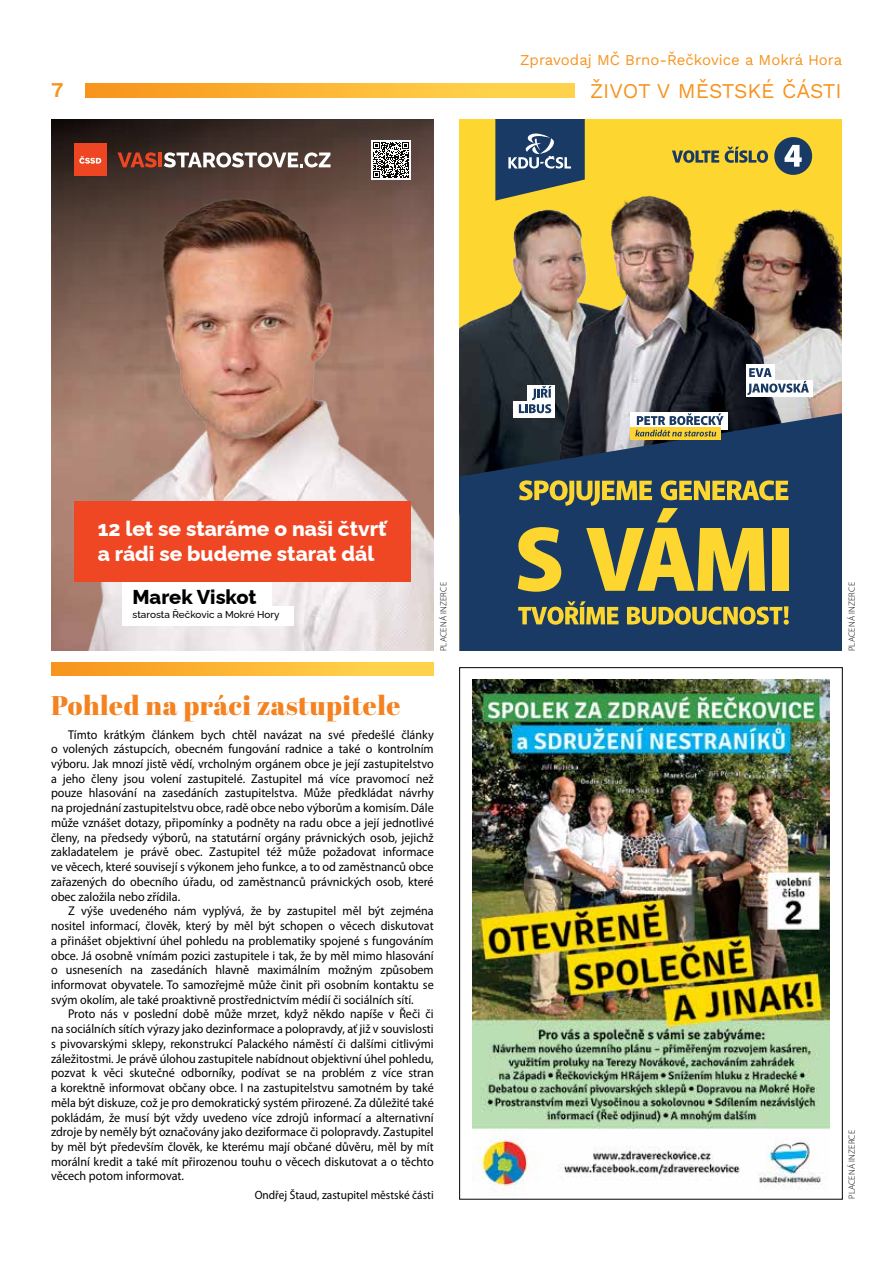
<style>
.page{position:relative;width:893px;height:1263px;background:#fff}
.page>*{position:absolute;margin:0;border:0;box-sizing:border-box;transform-origin:0 0}
.t1{font:27px "Abril Fatface";letter-spacing:.02em;color:#f58220}
.t2{font:21px "Work Sans";color:#f7941e}
.t3{font:600 21px "Work Sans";color:#f7941e}
.t4{font:800 20.85px/25px "Raleway";color:#fff}
.t5{font:800 19.95px "Raleway";color:#000}
.t6{font:15px "Work Sans";color:#f7941e}
.t7{font:12.75px/14.7px "Myriad Pro";color:#000;text-align:justify;scale:.95 1}
.t8{font:12px "Myriad Pro";color:#000;scale:.95 1}
.t9{font:500 10.05px "Raleway";color:#000}
.t10{font:300 9px "Myriad Pro";letter-spacing:.02em;color:#000}
</style>
<div class="page">
<svg style="left:85px;top:84px;width:489px;height:13px;background:#fcb736"></svg>
<svg style="left:51px;top:662px;width:383px;height:14px;background:#fcb736"></svg>
<img style="left:51px;top:445px;width:28px;height:206px">
<img style="left:51px;top:119px;width:383px;height:326px">
<img style="left:79px;top:197px;width:355px;height:454px">
<div style="left:371px;top:140px;width:40px;height:40px;background:#fff"></div>
<svg style="left:373px;top:142px;width:36px;height:36px"></svg>
<div style="left:74px;top:501px;width:337px;height:81px;background:#ef4623"></div>
<div style="left:122px;top:582px;width:149px;height:36px;background:#fff"></div>
<div style="left:122px;top:606px;width:172px;height:20px;background:#fff"></div>
<svg style="left:118px;top:152px;width:39px;height:16px"></svg>
<hr style="left:159px;top:153px;width:3px;height:14px;background:#ee4623">
<svg style="left:164px;top:152px;width:167px;height:16px"></svg>
<div style="left:74px;top:144px;width:33px;height:32px;background:#ee4623"></div>
<svg style="left:79px;top:156px;width:22px;height:8px"></svg>
<svg style="left:51px;top:119px;width:7px;height:5px"></svg>
<div style="left:459px;top:119px;width:383px;height:532px;background:#fed630"></div>
<img style="left:459px;top:209px;width:99px;height:203px">
<img style="left:791px;top:208px;width:51px;height:204px">
<img style="left:558px;top:195px;width:233px;height:217px">
<svg style="left:495px;top:119px;width:90px;height:82px;background:#485d67"></svg>
<div style="left:746px;top:365px;width:28px;height:16px;background:#fff"></div>
<div style="left:746px;top:380px;width:66px;height:17px;background:#fff"></div>
<svg style="left:747px;top:368px;width:62px;height:27px"></svg>
<div style="left:528px;top:385px;width:27px;height:17px;background:#fff"></div>
<div style="left:514px;top:401px;width:41px;height:16px;background:#fff"></div>
<svg style="left:519px;top:386px;width:33px;height:26px"></svg>
<svg style="left:459px;top:412px;width:383px;height:239px;background:#1e3a5d"></svg>
<svg style="left:518px;top:601px;width:101px;height:24px"></svg>
<svg style="left:627px;top:606px;width:162px;height:19px"></svg>
<svg style="left:518px;top:480px;width:270px;height:112px"></svg>
<div style="left:772px;top:528px;width:16px;height:63px;background:#fed630"></div>
<div style="left:630px;top:412px;width:98px;height:17px;background:#fff"></div>
<svg style="left:631px;top:427px;width:90px;height:13px"></svg>
<svg style="left:635px;top:413px;width:89px;height:23px"></svg>
<div style="left:774px;top:137px;width:38px;height:38px;background:#183a64;border-radius:50%"></div>
<svg style="left:784px;top:145px;width:18px;height:22px"></svg>
<svg style="left:672px;top:150px;width:47px;height:13px"></svg>
<svg style="left:725px;top:147px;width:43px;height:16px"></svg>
<img style="left:472px;top:680px;width:357px;height:516px">
<h2 class="t3" style="left:51px;top:74px;width:14px">7</h2>
<p class="t6" style="left:520px;top:48px;width:323px">Zpravodaj MČ Brno-Řečkovice a Mokrá Hora</p>
<h2 class="t2" style="left:590px;top:75px;width:253px">ŽIVOT V MĚSTSKÉ ČÁSTI</h2>
<h3 class="t4" style="left:98px;top:514px;width:290px">12 let se staráme o naši čtvrť a rádi se budeme starat dál</h3>
<h3 class="t5" style="left:133px;top:581px;width:125px">Marek Viskot</h3>
<p class="t9" style="left:133px;top:607px;width:149px">starosta Řečkovic a Mokré Hory</p>
<p class="t10" style="left:438px;top:651px;width:70px;rotate:-90deg">PLACENÁ Inzerce</p>
<p class="t10" style="left:846px;top:651px;width:70px;rotate:-90deg">PLACENÁ Inzerce</p>
<h1 class="t1" style="left:51px;top:687px;width:351px">Pohled na práci zastupitele</h1>
<p class="t7" style="left:51px;top:727px;width:404px;text-indent:17px">Tímto krátkým článkem bych chtěl navázat na své předešlé články o volených zástupcích, obecném fungování radnice a také o kontrolním výboru. Jak mnozí jistě vědí, vrcholným orgánem obce je její zastupitelstvo a jeho členy jsou volení zastupitelé. Zastupitel má více pravomocí než pouze hlasování na zasedáních zastupitelstva. Může předkládat návrhy na projednání zastupitelstvu obce, radě obce nebo výborům a komisím. Dále může vznášet dotazy, připomínky a podněty na radu obce a její jednotlivé členy, na předsedy výborů, na statutární orgány právnických osob, jejichž zakladatelem je právě obec. Zastupitel též může požadovat informace ve věcech, které souvisejí s výkonem jeho funkce, a to od zaměstnanců obce zařazených do obecního úřadu, od zaměstnanců právnických osob, které obec založila nebo zřídila.</p>
<p class="t7" style="left:51px;top:903px;width:404px;text-indent:17px">Z výše uvedeného nám vyplývá, že by zastupitel měl být zejména nositel informací, člověk, který by měl být schopen o věcech diskutovat a přinášet objektivní úhel pohledu na problematiky spojené s fungováním obce. Já osobně vnímám pozici zastupitele i tak, že by měl mimo hlasování o usneseních na zasedáních hlavně maximálním možným způsobem informovat obyvatele. To samozřejmě může činit při osobním kontaktu se svým okolím, ale také proaktivně prostřednictvím médií či sociálních sítí.</p>
<p class="t7" style="left:51px;top:1006px;width:404px;text-indent:17px">Proto nás v poslední době může mrzet, když někdo napíše v Řeči či na sociálních sítích výrazy jako dezinformace a polopravdy, ať již v souvislosti s pivovarskými sklepy, rekonstrukcí Palackého náměstí či dalšími citlivými záležitostmi. Je právě úlohou zastupitele nabídnout objektivní úhel pohledu, pozvat k věci skutečné odborníky, podívat se na problém z více stran a korektně informovat občany obce. I na zastupitelstvu samotném by také měla být diskuze, což je pro demokratický systém přirozené. Za důležité také pokládám, že musí být vždy uvedeno více zdrojů informací a alternativní zdroje by neměly být označovány jako deziformace či polopravdy. Zastupitel by měl být především člověk, ke kterému mají občané důvěru, měl by mít morální kredit a také mít přirozenou touhu o věcech diskutovat a o těchto věcech potom informovat.</p>
<p class="t8" style="left:255px;top:1188px;width:190px">Ondřej Štaud, zastupitel městské části</p>
<p class="t10" style="left:846px;top:1199px;width:70px;rotate:-90deg">PLACENÁ Inzerce</p>
</div>
